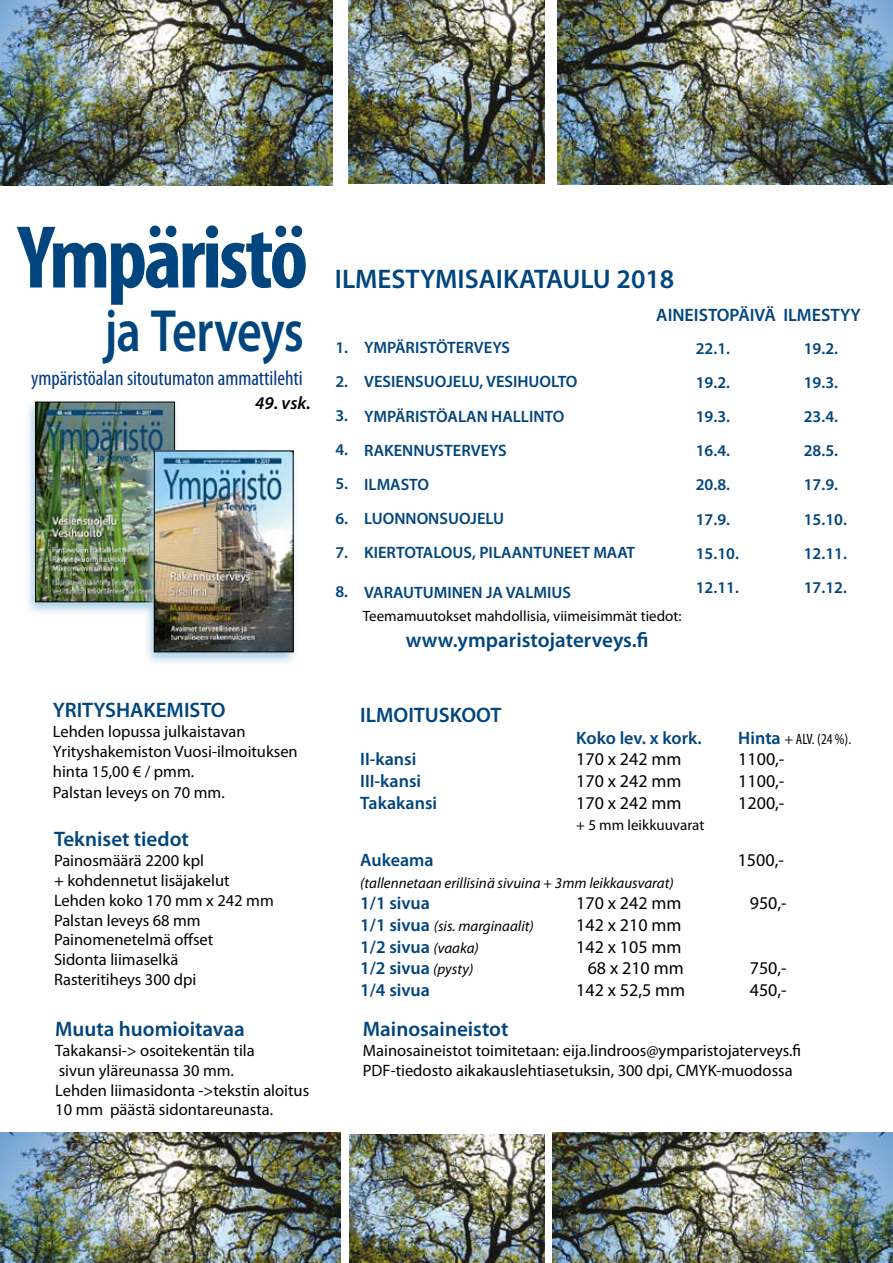
<style>
.page{position:relative;width:893px;height:1263px;background:#fff}
.page>*{position:absolute;margin:0;border:0;box-sizing:border-box;transform-origin:0 0}
.t1{font:700 condensed 90px "Myriad Pro";letter-spacing:-.035em;color:#00457d}
.t2{font:600 60px "Myriad Pro";letter-spacing:-.02em;color:#00457d;scale:.8 1}
.t3{font:600 27px "Myriad Pro";color:#00457d}
.t4{font:600 21px "Myriad Pro";color:#00457d}
.t5{font:condensed 21px "Myriad Pro";color:#003882}
.t6{font:600 18px "Myriad Pro";color:#00457d}
.t7{font:18px "Myriad Pro";color:#000}
.t8{font:italic 600 18px "Myriad Pro";color:#000}
.t9{font:16.5px/19.8px "Myriad Pro";color:#000}
.t10{font:600 16.5px/34.2px "Myriad Pro";color:#00457d}
.t11{font:italic 15px "Myriad Pro";color:#000}
.t12{font:15px "Myriad Pro";color:#000}
.t13{font:condensed 15px "Myriad Pro";color:#000}
.s1{font-weight:600;font-stretch:normal;font-size:18px;color:#00457d}
.s2{font-weight:600;font-style:normal;font-size:18px;color:#00457d}
.s3{font-weight:400;font-style:italic;font-size:15px;color:#000}
</style>
<div class="page">
<img style="left:552px;top:1133px;width:341px;height:130px">
<img style="left:349px;top:1134px;width:196px;height:129px">
<img style="left:0;top:1132px;width:340px;height:131px">
<img style="left:558px;top:0;width:335px;height:184px">
<img style="left:349px;top:0;width:195px;height:184px">
<img style="left:0;top:0;width:332px;height:185px">
<svg style="left:28px;top:401px;width:148px;height:212px;background:#d1e1eb"></svg>
<img style="left:37px;top:404px;width:136px;height:196px">
<div style="left:35px;top:402px;width:140px;height:200px;border:1px solid #000"></div>
<svg style="left:143px;top:448px;width:152px;height:215px"></svg>
<img style="left:156px;top:453px;width:135px;height:197px">
<div style="left:154px;top:451px;width:139px;height:201px;border:1px solid #000"></div>
<h1 class="t1" style="left:18px;top:201px;width:292px">Ympäristö</h1>
<h2 class="t2" style="left:104px;top:292px;width:251px">ja Terveys</h2>
<p class="t5" style="left:31px;top:365px;width:273px">ympäristöalan sitoutumaton ammattilehti</p>
<p class="t8" style="left:255px;top:391px;width:57px">49. vsk.</p>
<p class="t4" style="left:53px;top:697px;width:174px">YRITYSHAKEMISTO</p>
<p class="t9" style="left:53px;top:721px;width:246px">Lehden lopussa julkaistavan<br>Yrityshakemiston Vuosi-ilmoituksen hinta 15,00 € / pmm.</p>
<p class="t9" style="left:53px;top:782px;width:173px">Palstan leveys on 70 mm.</p>
<p class="t4" style="left:54px;top:826px;width:136px">Tekniset tiedot</p>
<p class="t9" style="left:54px;top:850px;width:221px">Painosmäärä 2200 kpl<br>+ kohdennetut lisäjakelut<br>Lehden koko 170 mm x 242 mm<br>Palstan leveys 68 mm<br>Painomenetelmä offset<br>Sidonta liimaselkä<br>Rasteritiheys 300 dpi</p>
<p class="t4" style="left:55px;top:1016px;width:191px">Muuta huomioitavaa</p>
<p class="t9" style="left:55px;top:1040px;width:255px">Takakansi-&gt; osoitekentän tila<br>sivun yläreunassa 30 mm.<br>Lehden liimasidonta -&gt;tekstin aloitus<br>10 mm päästä sidontareunasta.</p>
<h3 class="t3" style="left:335px;top:261px;width:341px">ILMESTYMISAIKATAULU 2018</h3>
<p class="t10" style="left:335px;top:329px;width:14px;text-align:justify">1.<br>2.<br>3.<br>4.<br>5.<br>6.<br>7.</p>
<p class="t10" style="left:335px;top:574px;width:14px">8.</p>
<p class="t10" style="left:364px;top:330px;width:273px">YMPÄRISTÖTERVEYS<br>VESIENSUOJELU, VESIHUOLTO<br>YMPÄRISTÖALAN HALLINTO<br>RAKENNUSTERVEYS<br>ILMASTO<br>LUONNONSUOJELU<br>KIERTOTALOUS, PILAANTUNEET MAAT</p>
<p class="t10" style="left:364px;top:575px;width:208px">VARAUTUMINEN JA VALMIUS</p>
<p class="t6" style="left:656px;top:304px;width:206px">AINEISTOPÄIVÄ ILMESTYY</p>
<p class="t10" style="left:696px;top:330px;width:36px">22.1.</p>
<p class="t10" style="left:804px;top:330px;width:36px">19.2.</p>
<p class="t10" style="left:696px;top:365px;width:36px">19.2.</p>
<p class="t10" style="left:804px;top:365px;width:36px">19.3.</p>
<p class="t10" style="left:696px;top:399px;width:36px">19.3.</p>
<p class="t10" style="left:804px;top:399px;width:36px">23.4.</p>
<p class="t10" style="left:696px;top:433px;width:36px">16.4.</p>
<p class="t10" style="left:804px;top:433px;width:36px">28.5.</p>
<p class="t10" style="left:696px;top:467px;width:36px">20.8.</p>
<p class="t10" style="left:804px;top:467px;width:36px">17.9.</p>
<p class="t10" style="left:696px;top:501px;width:36px">17.9.</p>
<p class="t10" style="left:804px;top:501px;width:45px">15.10.</p>
<p class="t10" style="left:696px;top:536px;width:45px">15.10.</p>
<p class="t10" style="left:804px;top:536px;width:45px">12.11.</p>
<p class="t10" style="left:696px;top:570px;width:45px">12.11.</p>
<p class="t10" style="left:804px;top:570px;width:45px">17.12.</p>
<p class="t12" style="left:363px;top:607px;width:320px">Teemamuutokset mahdollisia, viimeisimmät tiedot:</p>
<p class="t4" style="left:406px;top:627px;width:244px">www.ymparistojaterveys.fi</p>
<p class="t4" style="left:360px;top:702px;width:143px">ILMOITUSKOOT</p>
<p class="t6" style="left:576px;top:726px;width:127px">Koko lev. x kork.</p>
<p class="t13" style="left:738px;top:730px;width:114px"><span class="s1">Hinta</span> + ALV. (24 %).</p>
<p class="t6" style="left:360px;top:748px;width:58px">II-kansi</p>
<p class="t7" style="left:576px;top:748px;width:107px">170 x 242 mm</p>
<p class="t7" style="left:738px;top:748px;width:48px">1100,-</p>
<p class="t6" style="left:360px;top:769px;width:62px">III-kansi</p>
<p class="t7" style="left:576px;top:770px;width:107px">170 x 242 mm</p>
<p class="t7" style="left:738px;top:770px;width:48px">1100,-</p>
<p class="t6" style="left:360px;top:791px;width:78px">Takakansi</p>
<p class="t7" style="left:576px;top:791px;width:107px">170 x 242 mm</p>
<p class="t7" style="left:738px;top:791px;width:48px">1200,-</p>
<p class="t12" style="left:576px;top:816px;width:130px">+ 5 mm leikkuuvarat</p>
<p class="t6" style="left:360px;top:849px;width:75px">Aukeama</p>
<p class="t7" style="left:738px;top:849px;width:48px">1500,-</p>
<p class="t11" style="left:360px;top:873px;width:315px">(tallennetaan erillisinä sivuina + 3mm leikkausvarat)</p>
<p class="t6" style="left:360px;top:892px;width:71px">1/1 sivua</p>
<p class="t7" style="left:576px;top:892px;width:107px">170 x 242 mm</p>
<p class="t7" style="left:750px;top:892px;width:38px">950,-</p>
<p class="t11" style="left:360px;top:917px;width:175px"><span class="s2">1/1 sivua</span> (sis. marginaalit)</p>
<p class="t7" style="left:576px;top:914px;width:107px">142 x 210 mm</p>
<p class="t6" style="left:360px;top:935px;width:120px">1/2 sivua <span class="s3">(vaaka)</span></p>
<p class="t7" style="left:576px;top:935px;width:107px">142 x 105 mm</p>
<p class="t6" style="left:360px;top:957px;width:114px">1/2 sivua <span class="s3">(pysty)</span></p>
<p class="t7" style="left:588px;top:957px;width:97px">68 x 210 mm</p>
<p class="t7" style="left:750px;top:957px;width:38px">750,-</p>
<p class="t6" style="left:360px;top:978px;width:71px">1/4 sivua</p>
<p class="t7" style="left:576px;top:979px;width:110px">142 x 52,5 mm</p>
<p class="t7" style="left:750px;top:979px;width:38px">450,-</p>
<p class="t4" style="left:363px;top:1015px;width:147px">Mainosaineistot</p>
<p class="t9" style="left:363px;top:1040px;width:440px">Mainosaineistot toimitetaan: eija.lindroos@ymparistojaterveys.fi<br>PDF-tiedosto aikakauslehtiasetuksin, 300 dpi, CMYK-muodossa</p>
</div>
